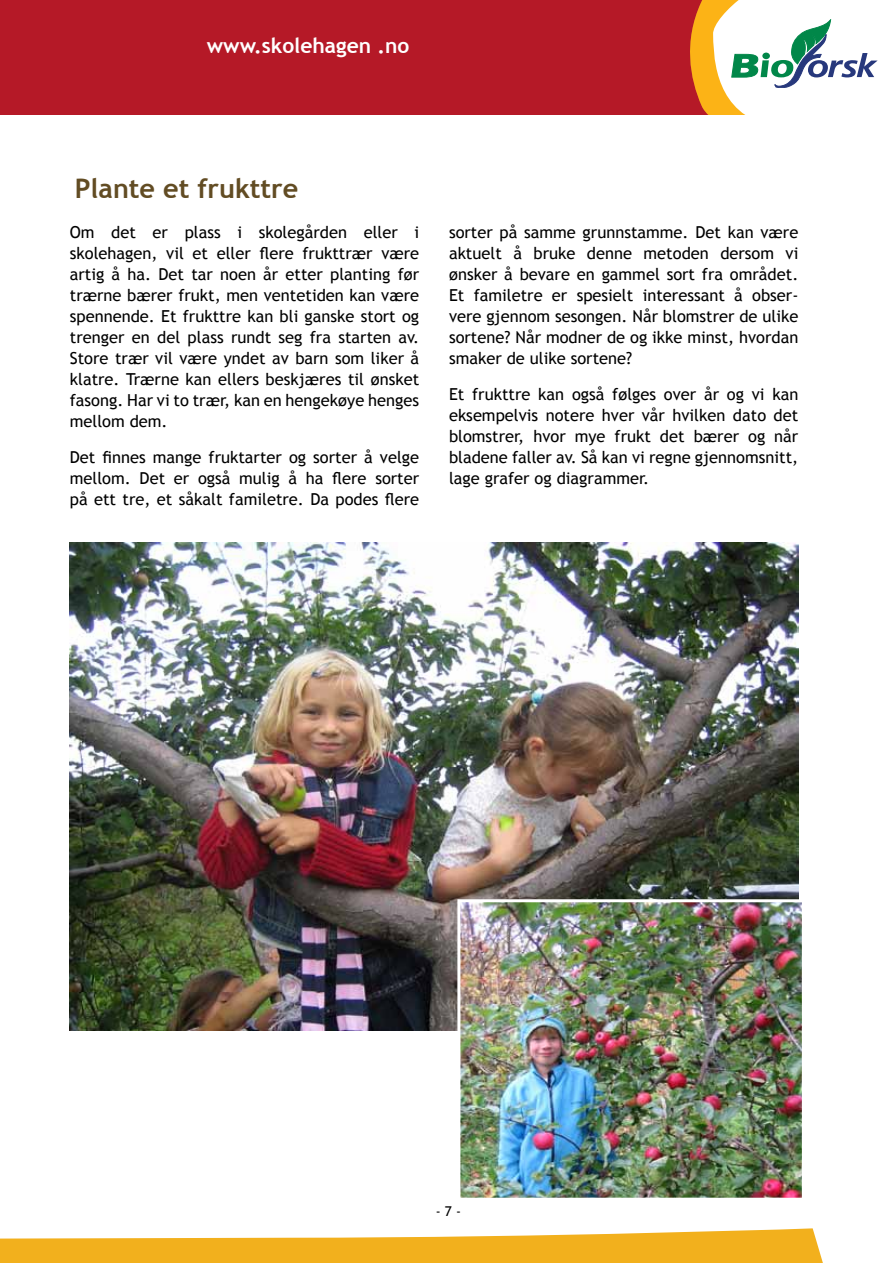
<style>
.page{position:relative;width:893px;height:1263px;background:#fff}
.page>*{position:absolute;margin:0;border:0;box-sizing:border-box;transform-origin:0 0}
.t1{font:700 27px "Trebuchet MS";color:#624c23}
.t2{font:700 21px "Trebuchet MS";color:#fff}
.t3{font:16.5px/21px "Trebuchet MS";color:#000;text-align:justify}
.t4{font:13.5px "Trebuchet MS";color:#000}
</style>
<div class="page">
<div style="left:0;top:0;width:892px;height:114px;background:#b51927"></div>
<div style="left:803px;top:0;width:90px;height:115px;background:#fff"></div>
<svg style="left:690px;top:0;width:188px;height:114px"></svg>
<svg style="left:0;top:1228px;width:823px;height:35px"></svg>
<img style="left:70px;top:543px;width:728px;height:487px">
<img style="left:461px;top:903px;width:340px;height:294px">
<div style="left:457px;top:899px;width:348px;height:302px;border:3px solid #fff"></div>
<p class="t2" style="left:207px;top:32px;width:204px">www.skolehagen .no</p>
<h1 class="t1" style="left:75px;top:171px;width:225px">Plante et frukttre</h1>
<p class="t3" style="left:70px;top:221px;width:351px">Om det er plass i skolegården eller i skolehagen, vil et eller flere frukttrær være artig å ha. Det tar noen år etter planting før trærne bærer frukt, men ventetiden kan være spennende. Et frukttre kan bli ganske stort og trenger en del plass rundt seg fra starten av.<br>Store trær vil være yndet av barn som liker å klatre. Trærne kan ellers beskjæres til ønsket fasong. Har vi to trær, kan en hengekøye henges mellom dem.</p>
<p class="t3" style="left:70px;top:446px;width:351px">Det finnes mange fruktarter og sorter å velge mellom. Det er også mulig å ha flere sorter på ett tre, et såkalt familetre. Da podes flere</p>
<p class="t3" style="left:449px;top:221px;width:351px">sorter på samme grunnstamme. Det kan være aktuelt å bruke denne metoden dersom vi ønsker å bevare en gammel sort fra området.<br>Et familetre er spesielt interessant å obser&shy;vere gjennom sesongen. Når blomstrer de ulike sortene? Når modner de og ikke minst, hvordan smaker de ulike sortene?</p>
<p class="t3" style="left:449px;top:383px;width:351px">Et frukttre kan også følges over år og vi kan eksempelvis notere hver vår hvilken dato det blomstrer, hvor mye frukt det bærer og når bladene faller av. Så kan vi regne gjennomsnitt, lage grafer og diagrammer.</p>
<p class="t4" style="left:436px;top:1203px;width:27px">- 7 -</p>
</div>
